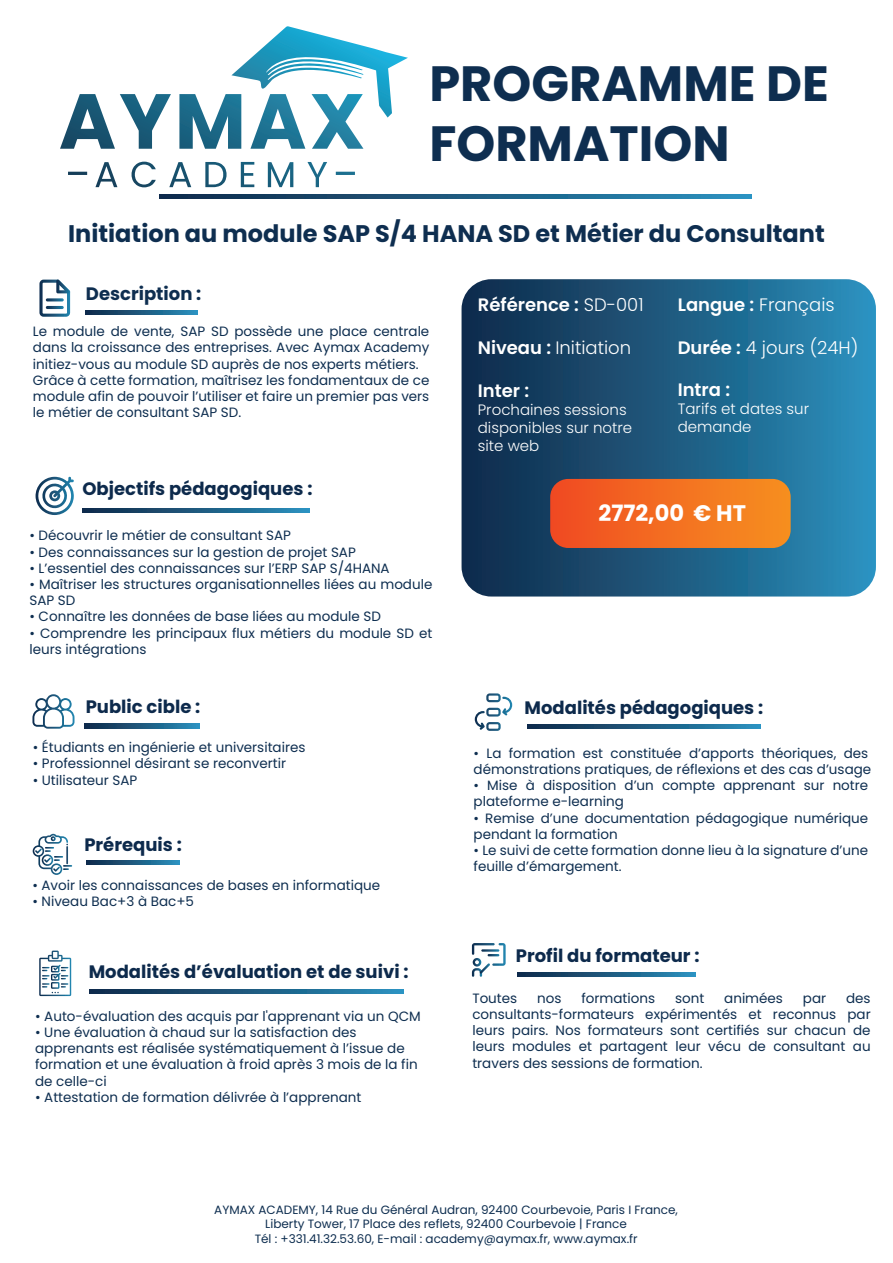
<style>
.page{position:relative;width:893px;height:1263px;background:#fff}
.page>*{position:absolute;margin:0;border:0;box-sizing:border-box;transform-origin:0 0}
.t1{font:700 49.5px/59.4px "Poppins";color:#0e2e50}
.t2{font:700 24px "Poppins";color:#0e2e50}
.t3{font:700 22.5px "Poppins";color:#fff}
.t4{font:700 18px "Poppins";color:#0d2a4c}
.t5{font:300 18px "Poppins";color:#fff}
.t6{font:600 18px "Poppins";color:#fff}
.t7{font:700 18px "Poppins";color:#0e2e50}
.t8{font:300 15px/18px "Poppins";color:#fff}
.t9{font:13.5px/16.2px "Poppins";color:#0e2e50}
.t10{font:12px/14.4px "Poppins";color:#0e2e50;text-align:center}
.s1{font-weight:300}
.s2{font-weight:600}
</style>
<div class="page">
<svg style="left:160px;top:194px;width:591px;height:4px;background:#1d5b81"></svg>
<svg style="left:86px;top:310px;width:111px;height:4px"></svg>
<svg style="left:82px;top:509px;width:228px;height:4px"></svg>
<svg style="left:84px;top:724px;width:116px;height:4px"></svg>
<svg style="left:527px;top:724px;width:234px;height:4px"></svg>
<svg style="left:517px;top:972px;width:179px;height:4px"></svg>
<svg style="left:90px;top:989px;width:314px;height:5px;background:#1d5b81"></svg>
<svg style="left:86px;top:860px;width:93px;height:4px"></svg>
<svg style="left:462px;top:279px;width:414px;height:317px;background:#1e5c82"></svg>
<svg style="left:39px;top:280px;width:31px;height:37px"></svg>
<svg style="left:35px;top:477px;width:39px;height:38px"></svg>
<svg style="left:32px;top:694px;width:43px;height:35px"></svg>
<svg style="left:33px;top:834px;width:39px;height:41px"></svg>
<svg style="left:475px;top:693px;width:37px;height:38px"></svg>
<svg style="left:39px;top:950px;width:32px;height:46px"></svg>
<svg style="left:472px;top:943px;width:34px;height:34px"></svg>
<svg style="left:60px;top:26px;width:348px;height:161px"></svg>
<svg style="left:550px;top:479px;width:241px;height:69px;background:#ef6d22"></svg>
<h1 class="t1" style="left:429px;top:55px;width:401px">PROGRAMME DE<br>FORMATION</h1>
<h2 class="t2" style="left:68px;top:220px;width:758px">Initiation au module SAP S/4 HANA SD et Métier du Consultant</h2>
<h3 class="t7" style="left:86px;top:284px;width:117px">Description :</h3>
<p class="t9" style="left:33px;top:323px;width:398px">Le module de vente, SAP SD possède une place centrale dans la croissance des entreprises. Avec Aymax Academy initiez-vous au module SD auprès de nos experts métiers.<br>Grâce à cette formation, maîtrisez les fondamentaux de ce module afin de pouvoir l’utiliser et faire un premier pas vers le métier de consultant SAP SD.</p>
<h3 class="t4" style="left:82px;top:479px;width:231px">Objectifs pédagogiques :</h3>
<p class="t9" style="left:29px;top:527px;width:263px">• Découvrir le métier de consultant SAP</p>
<p class="t9" style="left:29px;top:544px;width:328px">• Des connaissances sur la gestion de projet SAP</p>
<p class="t9" style="left:29px;top:560px;width:362px">• L’essentiel des connaissances sur l’ERP SAP S/4HANA</p>
<p class="t9" style="left:29px;top:576px;width:404px">• Maîtriser les structures organisationnelles liées au module<br>SAP SD</p>
<p class="t9" style="left:29px;top:608px;width:353px">• Connaître les données de base liées au module SD</p>
<p class="t9" style="left:29px;top:625px;width:404px">• Comprendre les principaux flux métiers du module SD et leurs intégrations</p>
<h3 class="t4" style="left:86px;top:696px;width:116px">Public cible :</h3>
<p class="t9" style="left:33px;top:739px;width:274px">• Étudiants en ingénierie et universitaires</p>
<p class="t9" style="left:33px;top:756px;width:255px">• Professionnel désirant se reconvertir</p>
<p class="t9" style="left:33px;top:772px;width:106px">• Utilisateur SAP</p>
<h3 class="t4" style="left:84px;top:835px;width:99px">Prérequis :</h3>
<p class="t9" style="left:32px;top:877px;width:349px">• Avoir les connaissances de bases en informatique</p>
<p class="t9" style="left:32px;top:893px;width:163px">• Niveau Bac+3 à Bac+5</p>
<h3 class="t4" style="left:89px;top:961px;width:321px">Modalités d’évaluation et de suivi :</h3>
<p class="t9" style="left:35px;top:1008px;width:387px">• Auto-évaluation des acquis par l'apprenant via un QCM</p>
<p class="t9" style="left:35px;top:1024px;width:384px">• Une évaluation à chaud sur la satisfaction des apprenants est réalisée systématiquement à l’issue de formation et une évaluation à froid après 3 mois de la fin de celle-ci</p>
<p class="t9" style="left:35px;top:1089px;width:328px">• Attestation de formation délivrée à l’apprenant</p>
<h3 class="t6" style="left:478px;top:294px;width:167px">Référence : <span class="s1">SD-001</span></h3>
<h3 class="t5" style="left:478px;top:337px;width:155px"><span class="s2">Niveau :</span> Initiation</h3>
<h3 class="t6" style="left:478px;top:380px;width:53px">Inter :</h3>
<p class="t8" style="left:478px;top:401px;width:156px">Prochaines sessions disponibles sur notre site web</p>
<h3 class="t5" style="left:678px;top:294px;width:158px"><span class="s2">Langue :</span> Français</h3>
<h3 class="t5" style="left:678px;top:337px;width:182px"><span class="s2">Durée :</span> 4 jours (24H)</h3>
<h3 class="t6" style="left:678px;top:380px;width:54px">Intra :</h3>
<p class="t8" style="left:678px;top:400px;width:133px">Tarifs et dates sur demande</p>
<h3 class="t3" style="left:598px;top:500px;width:149px">2772,00 € HT</h3>
<h3 class="t4" style="left:525px;top:697px;width:240px">Modalités pédagogiques :</h3>
<p class="t9" style="left:474px;top:745px;width:399px">• La formation est constituée d’apports théoriques, des démonstrations pratiques, de réflexions et des cas d’usage</p>
<p class="t9" style="left:474px;top:777px;width:396px">• Mise à disposition d’un compte apprenant sur notre plateforme e-learning</p>
<p class="t9" style="left:474px;top:810px;width:396px">• Remise d’une documentation pédagogique numérique pendant la formation</p>
<p class="t9" style="left:474px;top:842px;width:396px">• Le suivi de cette formation donne lieu à la signature d’une feuille d’émargement.</p>
<h3 class="t4" style="left:516px;top:945px;width:185px">Profil du formateur :</h3>
<p class="t9" style="left:472px;top:990px;width:46px">Toutes</p>
<p class="t9" style="left:537px;top:990px;width:26px">nos</p>
<p class="t9" style="left:581px;top:990px;width:75px">formations</p>
<p class="t9" style="left:675px;top:990px;width:31px">sont</p>
<p class="t9" style="left:724px;top:990px;width:60px">animées</p>
<p class="t9" style="left:803px;top:990px;width:25px">par</p>
<p class="t9" style="left:472px;top:990px;width:400px;text-align:justify;text-indent:374px">des consultants-formateurs expérimentés et reconnus par leurs pairs. Nos formateurs sont certifiés sur chacun de leurs modules et partagent leur vécu de consultant au travers des sessions de formation.</p>
<p class="t10" style="left:214px;top:1202px;width:465px">AYMAX ACADEMY, 14 Rue du Général Audran, 92400 Courbevoie, Paris I France,<br>Liberty Tower, 17 Place des reflets, 92400 Courbevoie | France<br>Tél : +331.41.32.53.60, E-mail : academy@aymax.fr, www.aymax.fr</p>
</div>
